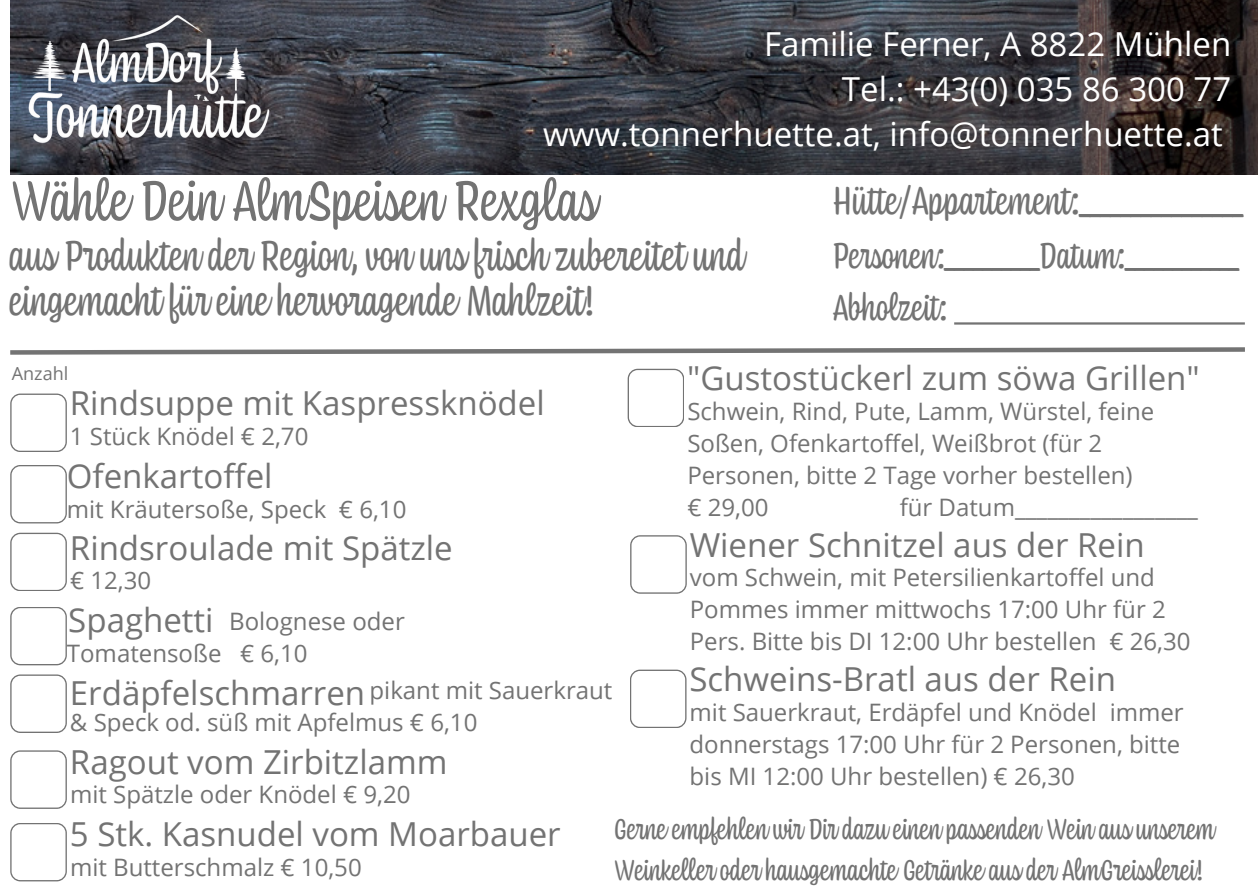
<style>
.page{position:relative;width:1258px;height:894px;background:#fff}
.page>*{position:absolute;margin:0;border:0;box-sizing:border-box;transform-origin:0 0}
.t1{font:58.5px "Coniferous";color:#737373}
.t2{font:43.5px/45px "Coniferous";color:#737373}
.t3{font:40.5px "Coniferous";color:#737373}
.t4{font:37.5px "Coniferous";color:#737373}
.t5{font:33px "Open Sans";color:#737373}
.t6{font:33px "Open Sans";color:#fff}
.t7{font:30px/40.5px "Coniferous";color:#737373}
.t8{font:24px/32.1px "Open Sans";color:#737373}
.t9{font:18px "Open Sans";color:#737373}
</style>
<div class="page">
<img style="left:10px;top:0;width:1248px;height:174px">
<img style="left:28px;top:11px;width:243px;height:136px;border-radius:11px">
<svg style="left:10px;top:393px;width:57px;height:59px"></svg>
<svg style="left:10px;top:465px;width:57px;height:58px"></svg>
<svg style="left:10px;top:532px;width:57px;height:59px"></svg>
<svg style="left:10px;top:607px;width:57px;height:58px"></svg>
<hr style="left:954px;top:322px;width:291px;height:2px;background:#737373">
<svg style="left:10px;top:347px;width:1235px;height:8px"></svg>
<svg style="left:10px;top:674px;width:57px;height:58px"></svg>
<svg style="left:10px;top:750px;width:57px;height:58px"></svg>
<svg style="left:10px;top:823px;width:57px;height:58px"></svg>
<svg style="left:628px;top:368px;width:56px;height:59px"></svg>
<svg style="left:630px;top:535px;width:57px;height:58px"></svg>
<svg style="left:630px;top:669px;width:56px;height:58px"></svg>
<p class="t6" style="left:764px;top:20px;width:469px">Familie Ferner, A 8822 Mühlen</p>
<p class="t6" style="left:842px;top:65px;width:391px">Tel.: +43(0) 035 86 300 77</p>
<p class="t6" style="left:543px;top:110px;width:681px">www.tonnerhuette.at, info@tonnerhuette.at</p>
<p class="t1" style="left:10px;top:160px;width:589px">Wähle Dein AlmSpeisen Rexglas</p>
<p class="t2" style="left:10px;top:231px;width:736px">aus Produkten der Region, von uns frisch zubereitet und eingemacht für eine hervoragende Mahlzeit!</p>
<p class="t3" style="left:832px;top:172px;width:412px">Hütte/Appartement:________________</p>
<p class="t4" style="left:832px;top:230px;width:408px">Personen:__________Datum:____________</p>
<p class="t4" style="left:832px;top:281px;width:117px">Abholzeit:</p>
<p class="t5" style="left:687px;top:355px;width:514px">"Gustostückerl zum söwa Grillen"</p>
<p class="t8" style="left:687px;top:394px;width:468px">Schwein, Rind, Pute, Lamm, Würstel, feine<br>Soßen, Ofenkartoffel, Weißbrot (für 2<br>Personen, bitte 2 Tage vorher bestellen)</p>
<p class="t8" style="left:687px;top:490px;width:83px">€ 29,00</p>
<p class="t8" style="left:900px;top:490px;width:300px">für Datum_________________</p>
<p class="t5" style="left:690px;top:521px;width:456px">Wiener Schnitzel aus der Rein</p>
<p class="t8" style="left:690px;top:561px;width:502px">vom Schwein, mit Petersilienkartoffel und<br>Pommes immer mittwochs 17:00 Uhr für 2<br>Pers. Bitte bis DI 12:00 Uhr bestellen € 26,30</p>
<p class="t5" style="left:689px;top:655px;width:428px">Schweins-Bratl aus der Rein</p>
<p class="t8" style="left:689px;top:695px;width:496px">mit Sauerkraut, Erdäpfel und Knödel immer donnerstags 17:00 Uhr für 2 Personen, bitte bis MI 12:00 Uhr bestellen) € 26,30</p>
<p class="t9" style="left:12px;top:361px;width:58px">Anzahl</p>
<p class="t5" style="left:70px;top:379px;width:476px">Rindsuppe mit Kaspressknödel</p>
<p class="t8" style="left:70px;top:419px;width:240px">1 Stück Knödel € 2,70</p>
<p class="t5" style="left:67px;top:453px;width:207px">Ofenkartoffel</p>
<p class="t8" style="left:67px;top:492px;width:341px">mit Kräutersoße, Speck € 6,10</p>
<p class="t5" style="left:70px;top:524px;width:384px">Rindsroulade mit Spätzle</p>
<p class="t8" style="left:70px;top:563px;width:83px">€ 12,30</p>
<p class="t5" style="left:68px;top:596px;width:147px">Spaghetti</p>
<p class="t8" style="left:229px;top:604px;width:177px">Bolognese oder</p>
<p class="t8" style="left:67px;top:636px;width:242px">Tomatensoße € 6,10</p>
<p class="t5" style="left:70px;top:669px;width:297px">Erdäpfelschmarren</p>
<p class="t8" style="left:70px;top:673px;width:544px;text-indent:300px">pikant mit Sauerkraut &amp; Speck od. süß mit Apfelmus € 6,10</p>
<p class="t5" style="left:70px;top:738px;width:379px">Ragout vom Zirbitzlamm</p>
<p class="t8" style="left:70px;top:777px;width:342px">mit Spätzle oder Knödel € 9,20</p>
<p class="t5" style="left:70px;top:810px;width:492px">5 Stk. Kasnudel vom Moarbauer</p>
<p class="t8" style="left:70px;top:850px;width:293px">mit Butterschmalz € 10,50</p>
<p class="t7" style="left:614px;top:807px;width:602px">Gerne empfehlen wir Dir dazu einen passenden Wein aus unserem<br>Weinkeller oder hausgemachte Getränke aus der AlmGreisslerei!</p>
</div>
